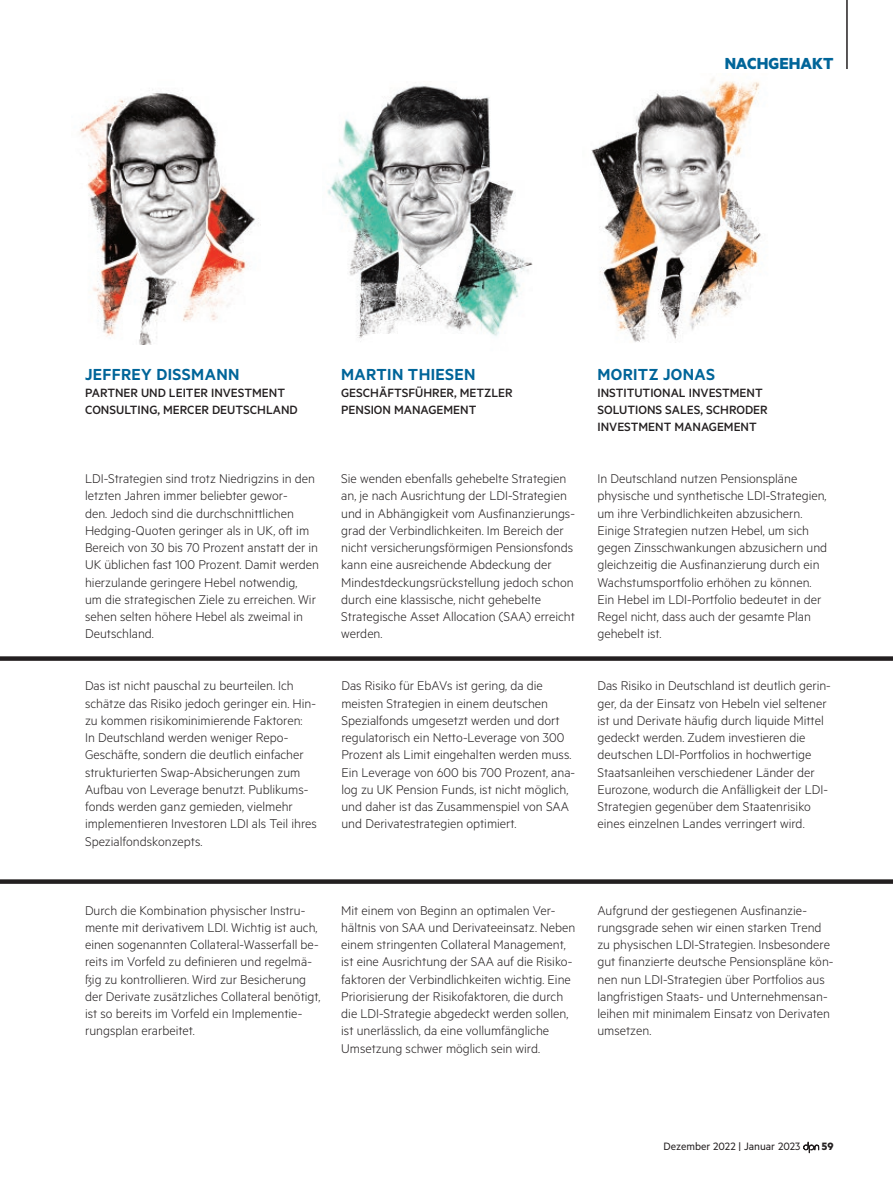
<style>
.page{position:relative;width:893px;height:1191px;background:#fff}
.page>*{position:absolute;margin:0;border:0;box-sizing:border-box;transform-origin:0 0}
.t1{font:600 18px "Metric";letter-spacing:.02em;color:#006599}
.t2{font:700 18px "Metric";letter-spacing:.005em;color:#006599}
.t3{font:300 14.25px/17.2px "Metric";color:#231f20}
.t4{font:500 13.5px/17.2px "Metric";color:#231f20}
.t5{font:12px "Metric";color:#231f20}
.t6{font:700 12px "Metric";color:#231f20}
</style>
<div class="page">
<svg style="left:803px;top:1141px;width:16px;height:12px"></svg>
<hr style="left:846px;top:0;width:2px;height:68px;background:#231f20">
<div style="left:0;top:656px;width:893px;height:5px;background:#231f20"></div>
<div style="left:0;top:879px;width:893px;height:5px;background:#231f20"></div>
<img style="left:79px;top:89px;width:182px;height:255px">
<img style="left:591px;top:78px;width:170px;height:265px">
<img style="left:327px;top:85px;width:206px;height:253px">
<p class="t2" style="left:725px;top:52px;width:110px">NACHGEHAKT</p>
<p class="t1" style="left:85px;top:363px;width:156px">JEFFREY DISSMANN</p>
<p class="t4" style="left:85px;top:384px;width:214px">PARTNER UND LEITER INVESTMENT<br>CONSULTING, MERCER DEUTSCHLAND</p>
<p class="t1" style="left:341px;top:363px;width:136px">MARTIN THIESEN</p>
<p class="t4" style="left:341px;top:384px;width:173px">GESCHÄFTSFÜHRER, METZLER<br>PENSION MANAGEMENT</p>
<p class="t3" style="left:85px;top:469px;width:235px">LDI-Strategien sind trotz Niedrigzins in den letzten Jahren immer beliebter gewor-<br>den. Jedoch sind die durchschnittlichen Hedging-Quoten geringer als in UK, oft im Bereich von 30 bis 70 Prozent anstatt der in UK üblichen fast 100 Prozent. Damit werden hierzulande geringere Hebel notwendig,<br>um die strategischen Ziele zu erreichen. Wir sehen selten höhere Hebel als zweimal in Deutschland.</p>
<p class="t3" style="left:85px;top:676px;width:233px">Das ist nicht pauschal zu beurteilen. Ich schätze das Risiko jedoch geringer ein. Hin&shy;zu kommen risikominimierende Faktoren:<br>In Deutschland werden weniger Repo-Geschäfte, sondern die deutlich einfacher strukturierten Swap-Absicherungen zum Aufbau von Leverage benutzt. Publikums&shy;fonds werden ganz gemieden, vielmehr implementieren Investoren LDI als Teil ihres Spezialfondskonzepts.</p>
<p class="t3" style="left:341px;top:469px;width:235px">Sie wenden ebenfalls gehebelte Strategien an, je nach Ausrichtung der LDI-Strategien und in Abhängigkeit vom Ausfinanzierungs&shy;grad der Verbindlichkeiten. Im Bereich der nicht versicherungsförmigen Pensionsfonds kann eine ausreichende Abdeckung der Mindestdeckungsrückstellung jedoch schon durch eine klassische, nicht gehebelte Strategische Asset Allocation (SAA) erreicht werden.</p>
<p class="t3" style="left:341px;top:676px;width:235px">Das Risiko für EbAVs ist gering, da die meisten Strategien in einem deutschen Spezialfonds umgesetzt werden und dort regulatorisch ein Netto-Leverage von 300<br>Prozent als Limit eingehalten werden muss.<br>Ein Leverage von 600 bis 700 Prozent, ana&shy;log zu UK Pension Funds, ist nicht möglich, und daher ist das Zusammenspiel von SAA und Derivatestrategien optimiert.</p>
<p class="t3" style="left:85px;top:901px;width:237px">Durch die Kombination physischer Instru&shy;mente mit derivativem LDI. Wichtig ist auch, einen sogenannten Collateral-Wasserfall be&shy;reits im Vorfeld zu definieren und regelmä&shy;ßig zu kontrollieren. Wird zur Besicherung der Derivate zusätzliches Collateral benötigt, ist so bereits im Vorfeld ein Implementie&shy;rungsplan erarbeitet.</p>
<p class="t3" style="left:341px;top:901px;width:236px">Mit einem von Beginn an optimalen Ver&shy;hältnis von SAA und Derivateeinsatz. Neben einem stringenten Collateral Management, ist eine Ausrichtung der SAA auf die Risiko&shy;faktoren der Verbindlichkeiten wichtig. Eine Priorisierung der Risikofaktoren, die durch die LDI-Strategie abgedeckt werden sollen, ist unerlässlich, da eine vollumfängliche Umsetzung schwer möglich sein wird.</p>
<p class="t1" style="left:597px;top:363px;width:119px">MORITZ JONAS</p>
<p class="t4" style="left:597px;top:384px;width:172px">INSTITUTIONAL INVESTMENT<br>SOLUTIONS SALES, SCHRODER<br>INVESTMENT MANAGEMENT</p>
<p class="t3" style="left:597px;top:469px;width:231px">In Deutschland nutzen Pensionspläne physische und synthetische LDI-Strategien, um ihre Verbindlichkeiten abzusichern.<br>Einige Strategien nutzen Hebel, um sich gegen Zinsschwankungen abzusichern und gleichzeitig die Ausfinanzierung durch ein Wachstumsportfolio erhöhen zu können.<br>Ein Hebel im LDI-Portfolio bedeutet in der Regel nicht, dass auch der gesamte Plan gehebelt ist.</p>
<p class="t3" style="left:597px;top:676px;width:235px">Das Risiko in Deutschland ist deutlich gerin&shy;ger, da der Einsatz von Hebeln viel seltener ist und Derivate häufig durch liquide Mittel gedeckt werden. Zudem investieren die deutschen LDI-Portfolios in hochwertige Staatsanleihen verschiedener Länder der Eurozone, wodurch die Anfälligkeit der LDI-Strategien gegenüber dem Staatenrisiko eines einzelnen Landes verringert wird.</p>
<p class="t3" style="left:597px;top:901px;width:237px">Aufgrund der gestiegenen Ausfinanzie&shy;rungsgrade sehen wir einen starken Trend zu physischen LDI-Strategien. Insbesondere gut finanzierte deutsche Pensionspläne kön&shy;nen nun LDI-Strategien über Portfolios aus langfristigen Staats- und Unternehmensan&shy;leihen mit minimalem Einsatz von Derivaten umsetzen.</p>
<p class="t5" style="left:663px;top:1139px;width:139px">Dezember 2022 | Januar 2023</p>
<p class="t6" style="left:822px;top:1138px;width:13px">59</p>
</div>
